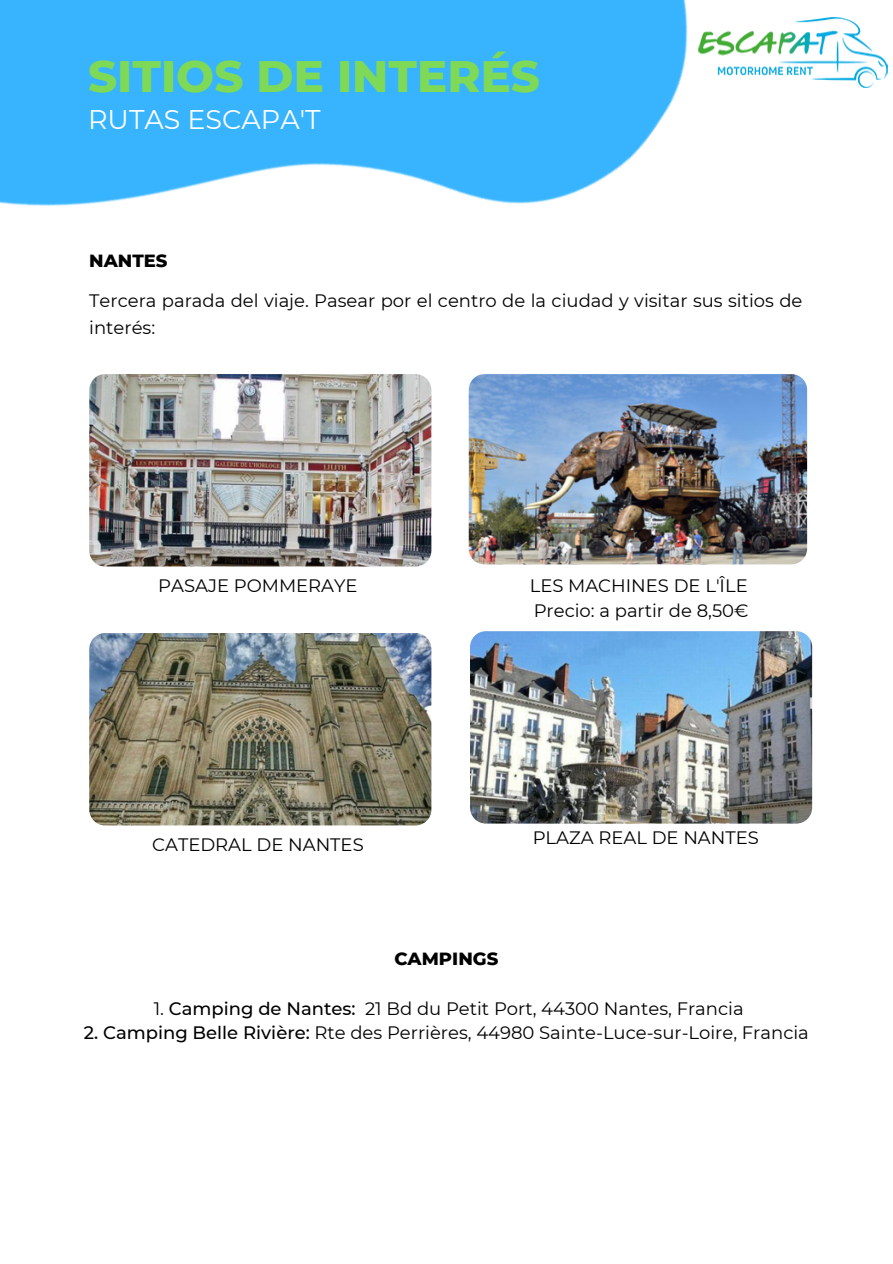
<style>
.page{position:relative;width:893px;height:1264px;background:#fff}
.page>*{position:absolute;margin:0;border:0;box-sizing:border-box;transform-origin:0 0}
.t1{font:800 45px "Montserrat";color:#7ed957}
.t2{font:27px "Montserrat";color:#fff}
.t3{font:18px/27px "Montserrat";color:#000}
.t4{font:800 18px "Montserrat";color:#000}
.s1{font-weight:500}
</style>
<div class="page">
<img style="left:0;top:0;width:803px;height:519px">
<img style="left:693px;top:14px;width:195px;height:74px">
<img style="left:89px;top:374px;width:342px;height:192px;border-radius:16px">
<img style="left:468px;top:374px;width:339px;height:190px;border-radius:16px">
<img style="left:89px;top:633px;width:342px;height:192px;border-radius:16px">
<img style="left:470px;top:631px;width:342px;height:192px;border-radius:16px">
<h1 class="t1" style="left:88px;top:49px;width:453px">SITIOS DE INTERÉS</h1>
<h2 class="t2" style="left:88px;top:102px;width:234px">RUTAS ESCAPA'T</h2>
<p class="t4" style="left:89px;top:250px;width:80px">NANTES</p>
<p class="t3" style="left:89px;top:287px;width:714px">Tercera parada del viaje. Pasear por el centro de la ciudad y visitar sus sitios de interés:</p>
<p class="t3" style="left:158px;top:572px;width:201px">PASAJE POMMERAYE</p>
<p class="t3" style="left:152px;top:830px;width:213px">CATEDRAL DE NANTES</p>
<p class="t3" style="left:529px;top:573px;width:220px;line-height:24.8px">LES MACHINES DE L'ÎLE<br>Precio: a partir de 8,50€</p>
<p class="t3" style="left:532px;top:824px;width:228px">PLAZA REAL DE NANTES</p>
<p class="t4" style="left:394px;top:947px;width:105px">CAMPINGS</p>
<p class="t3" style="left:154px;top:994px;width:591px">1. <span class="s1">Camping de Nantes:</span> 21 Bd du Petit Port, 44300 Nantes, Francia</p>
<p class="t3" style="left:84px;top:1019px;width:726px"><span class="s1">2. Camping Belle Rivière:</span> Rte des Perrières, 44980 Sainte-Luce-sur-Loire, Francia</p>
</div>
